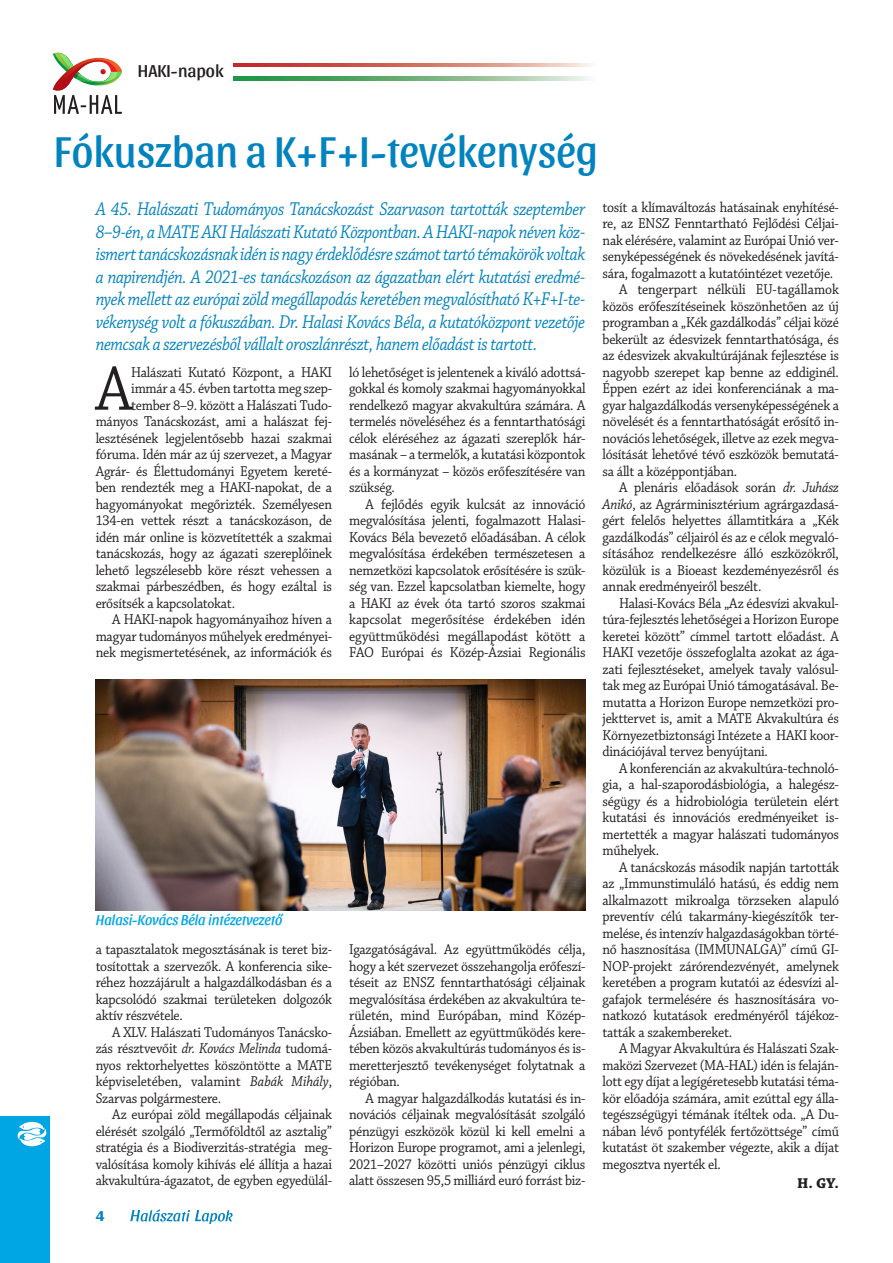
<style>
.page{position:relative;width:893px;height:1263px;background:#fff}
.page>*{position:absolute;margin:0;border:0;box-sizing:border-box;transform-origin:0 0}
.Elsőkenyér{font:65.7px "Chaparral Pro";color:#231f20;scale:.92 1}
.Főcím{font:45px "Sansita";color:#0083bf;scale:.95 1}
.Líd{font:italic 19.5px/22.5px "Chaparral Pro";letter-spacing:-.02em;color:#0083bf;text-align:justify;scale:.88 1}
.rovatcím{font:18px "Sansita";color:#231f20}
.Kenyér{font:15px/16.5px "Chaparral Pro";letter-spacing:-.02em;color:#231f20;text-align:justify;scale:.92 1}
.Elsőkenyér-2{font:15px "Chaparral Pro";letter-spacing:-.02em;color:#231f20;scale:.92 1}
.Képaláírás{font:italic 15px "Sansita";color:#00a6e4;scale:.95 1}
.Aláírás{font:700 15px "Chaparral Pro";color:#231f20}
.t1{font:700 15px "Sansita";color:#0083bf}
.s1{font-style:italic}
</style>
<div class="page">
<svg style="left:53px;top:53px;width:69px;height:61px"></svg>
<svg style="left:130px;top:1209px;width:103px;height:15px"></svg>
<div style="left:0;top:1116px;width:50px;height:147px;background:#00a6e4"></div>
<svg style="left:18px;top:1122px;width:28px;height:24px"></svg>
<svg style="left:233px;top:64px;width:359px;height:3px"></svg>
<svg style="left:233px;top:77px;width:356px;height:3px"></svg>
<img style="left:96px;top:679px;width:489px;height:231px">
<p class="rovatcím" style="left:138px;top:60px;width:87px">HAKI-napok</p>
<p class="Főcím" style="left:54px;top:126px;width:574px">Fókuszban a K+F+I-tevékenység</p>
<p class="Líd" style="left:96px;top:198px;width:558px">A 45. Halászati Tudományos Tanácskozást Szarvason tartották szeptember 8–9-én, a MATE AKI Halászati Kutató Központban. A HAKI-napok néven köz&shy;ismert tanácskozásnak idén is nagy érdeklődésre számot tartó témakörök voltak a napirendjén. A 2021-es tanácskozáson az ágazatban elért kutatási eredmé&shy;nyek mellett az európai zöld megállapodás keretében megvalósítható K+F+I-te&shy;vékenység volt a fókuszában. Dr. Halasi Kovács Béla, a kutatóközpont vezetője nemcsak a szervezésből vállalt oroszlánrészt, hanem előadást is tartott.</p>
<p class="Kenyér" style="left:603px;top:199px;width:258px">tosít a klímaváltozás hatásainak enyhítésé&shy;re, az ENSZ Fenntartható Fejlődési Céljai&shy;nak elérésére, valamint az Európai Unió ver&shy;senyképességének és növekedésének javítá&shy;sára, fogalmazott a kutatóintézet vezetője.</p>
<p class="Kenyér" style="left:603px;top:282px;width:258px;text-indent:17px">A tengerpart nélküli EU-tagállamok közös erőfeszítéseinek köszönhetően az új programban a „Kék gazdálkodás” céljai közé bekerült az édesvizek fenntarthatósága, és az édesvizek akvakultúrájának fejlesztése is nagyobb szerepet kap benne az eddiginél.<br>Éppen ezért az idei konferenciának a ma&shy;gyar halgazdálkodás versenyképességének a növelését és a fenntarthatóságát erősítő in&shy;novációs lehetőségek, illetve az ezek megva&shy;lósítását lehetővé tévő eszközök bemutatá&shy;sa állt a középpontjában.</p>
<p class="Kenyér" style="left:603px;top:480px;width:258px;text-indent:17px">A plenáris előadások során <span class="s1">dr. Juhász Anikó</span>, az Agrárminisztérium agrárgazdasá&shy;gért felelős helyettes államtitkára a „Kék gazdálkodás” céljairól és az e célok megvaló&shy;sításához rendelkezésre álló eszközökről, közülük is a Bioeast kezdeményezésről és annak eredményeiről beszélt.</p>
<p class="Kenyér" style="left:603px;top:595px;width:259px;text-indent:17px">Halasi-Kovács Béla „Az édesvízi akvakul&shy;túra-fejlesztés lehetőségei a Horizon Europe keretei között” címmel tartott előadást. A HAKI vezetője összefoglalta azokat az ága&shy;zati fejlesztéseket, amelyek tavaly valósul&shy;tak meg az Európai Unió támogatásával. Be&shy;mutatta a Horizon Europe nemzetközi pro&shy;jekttervet is, amit a MATE Akvakultúra és Környezetbiztonsági Intézete a HAKI koor&shy;dinációjával tervez benyújtani.</p>
<p class="Kenyér" style="left:603px;top:760px;width:258px;text-indent:17px">A konferencián az akvakultúra-technoló&shy;gia, a hal-szaporodásbiológia, a halegész&shy;ségügy és a hidrobiológia területein elért kutatási és innovációs eredményeiket is&shy;mertették a magyar halászati tudományos műhelyek.</p>
<p class="Kenyér" style="left:603px;top:859px;width:259px;text-indent:17px">A tanácskozás második napján tartották az „Immunstimuláló hatású, és eddig nem alkalmazott mikroalga törzseken alapuló preventív célú takarmány-kiegészítők ter&shy;melése, és intenzív halgazdaságokban törté&shy;nő hasznosítása (IMMUNALGA)” című GI-NOP-projekt zárórendezvényét, amelynek keretében a program kutatói az édesvízi al&shy;gafajok termelésére és hasznosítására vo&shy;natkozó kutatások eredményéről tájékoz&shy;tatták a szakembereket.</p>
<p class="Kenyér" style="left:603px;top:1041px;width:258px;text-indent:17px">A Magyar Akvakultúra és Halászati Szak&shy;maközi Szervezet (MA-HAL) idén is felaján&shy;lott egy díjat a legígéretesebb kutatási téma&shy;kör előadója számára, amit ezúttal egy álla&shy;tegészségügyi témának ítéltek oda. „A Du&shy;nában lévő pontyfélék fertőzöttsége” című kutatást öt szakember végezte, akik a díjat megosztva nyerték el.</p>
<p class="Aláírás" style="left:797px;top:1174px;width:43px">H. GY.</p>
<p class="Elsőkenyér" style="left:96px;top:352px;width:41px">A</p>
<p class="Elsőkenyér-2" style="left:131px;top:364px;width:220px">Halászati Kutató Központ, a HAKI</p>
<p class="Kenyér" style="left:349px;top:364px;width:258px">ló lehetőséget is jelentenek a kiváló adottsá&shy;gokkal és komoly szakmai hagyományokkal rendelkező magyar akvakultúra számára. A termelés növeléséhez és a fenntarthatósági célok eléréséhez az ágazati szereplők hár&shy;masának – a termelők, a kutatási központok és a kormányzat – közös erőfeszítésére van szükség.</p>
<p class="Kenyér" style="left:349px;top:496px;width:259px;text-indent:17px">A fejlődés egyik kulcsát az innováció megvalósítása jelenti, fogalmazott Halasi-Kovács Béla bevezető előadásában. A célok megvalósítása érdekében természetesen a nemzetközi kapcsolatok erősítésére is szük&shy;ség van. Ezzel kapcsolatban kiemelte, hogy a HAKI az évek óta tartó szoros szakmai kapcsolat megerősítése érdekében idén együttműködési megállapodást kötött a FAO Európai és Közép-Ázsiai Regionális</p>
<p class="Elsőkenyér-2" style="left:131px;top:380px;width:220px">immár a 45. évben tartotta meg szep-</p>
<p class="Elsőkenyér-2" style="left:131px;top:397px;width:220px">tember 8–9. között a Halászati Tudo-</p>
<p class="Elsőkenyér-2" style="left:96px;top:413px;width:258px">mányos Tanácskozást, ami a halászat fej-</p>
<p class="Elsőkenyér-2" style="left:96px;top:430px;width:259px">lesztésének legjelentősebb hazai szakmai</p>
<p class="Elsőkenyér-2" style="left:96px;top:446px;width:258px">fóruma. Idén már az új szervezet, a Magyar</p>
<p class="Elsőkenyér-2" style="left:96px;top:463px;width:258px">Agrár- és Élettudományi Egyetem kereté-</p>
<p class="Elsőkenyér-2" style="left:96px;top:479px;width:258px">ben rendezték meg a HAKI-napokat, de a</p>
<p class="Elsőkenyér-2" style="left:96px;top:496px;width:258px">hagyományokat megőrizték. Személyesen</p>
<p class="Elsőkenyér-2" style="left:96px;top:512px;width:258px">134-en vettek részt a tanácskozáson, de</p>
<p class="Elsőkenyér-2" style="left:96px;top:529px;width:258px">idén már online is közvetítették a szakmai</p>
<p class="Elsőkenyér-2" style="left:96px;top:545px;width:258px">tanácskozás, hogy az ágazati szereplőinek</p>
<p class="Elsőkenyér-2" style="left:96px;top:562px;width:258px">lehető legszélesebb köre részt vehessen a</p>
<p class="Elsőkenyér-2" style="left:96px;top:578px;width:258px">szakmai párbeszédben, és hogy ezáltal is</p>
<p class="Elsőkenyér-2" style="left:96px;top:595px;width:153px">erősítsék a kapcsolatokat.</p>
<p class="Kenyér" style="left:96px;top:612px;width:258px;text-indent:17px">A HAKI-napok hagyományaihoz híven a magyar tudományos műhelyek eredményei&shy;nek megismertetésének, az információk és</p>
<p class="Képaláírás" style="left:96px;top:911px;width:198px">Halasi-Kovács Béla intézetvezető</p>
<p class="Kenyér" style="left:96px;top:942px;width:258px">a tapasztalatok megosztásának is teret biz&shy;tosítottak a szervezők. A konferencia sike&shy;réhez hozzájárult a halgazdálkodásban és a kapcsolódó szakmai területeken dolgozók aktív részvétele.</p>
<p class="Kenyér" style="left:96px;top:1024px;width:258px;text-indent:17px">A XLV. Halászati Tudományos Tanácsko&shy;zás résztvevőit <span class="s1">dr. Kovács Melinda</span> tudomá&shy;nyos rektorhelyettes köszöntötte a MATE képviseletében, valamint <span class="s1">Babák Mihály</span>, Szarvas polgármestere.</p>
<p class="Kenyér" style="left:96px;top:1107px;width:259px;text-indent:17px">Az európai zöld megállapodás céljainak elérését szolgáló „Termőföldtől az asztalig” stratégia és a Biodiverzitás-stratégia meg&shy;valósítása komoly kihívás elé állítja a hazai akvakultúra-ágazatot, de egyben egyedülál-</p>
<p class="Kenyér" style="left:349px;top:942px;width:259px">Igazgatóságával. Az együttműködés célja, hogy a két szervezet összehangolja erőfeszí&shy;téseit az ENSZ fenntarthatósági céljainak megvalósítása érdekében az akvakultúra te&shy;rületén, mind Európában, mind Közép-Ázsiában. Emellett az együttműködés kere&shy;tében közös akvakultúrás tudományos és is&shy;meretterjesztő tevékenységet folytatnak a régióban.</p>
<p class="Kenyér" style="left:349px;top:1090px;width:258px;text-indent:17px">A magyar halgazdálkodás kutatási és in&shy;novációs céljainak megvalósítását szolgáló pénzügyi eszközök közül ki kell emelni a Horizon Europe programot, ami a jelenlegi, 2021–2027 közötti uniós pénzügyi ciklus alatt összesen 95,5 milliárd euró forrást biz-</p>
<p class="t1" style="left:96px;top:1207px;width:10px">4</p>
</div>
